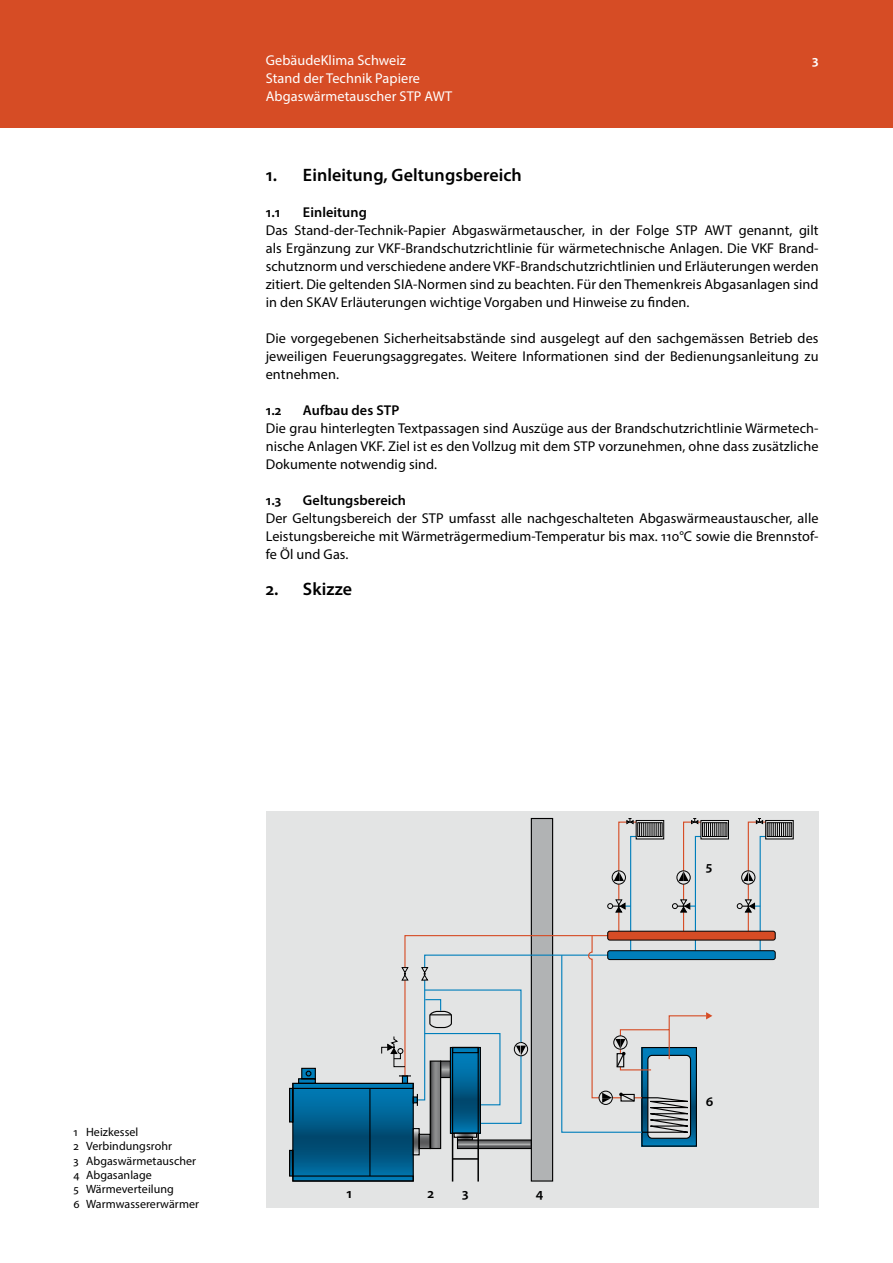
<style>
.page{position:relative;width:893px;height:1263px;background:#fff}
.page>*{position:absolute;margin:0;border:0;box-sizing:border-box;transform-origin:0 0}
.t1{font:600 18px "Myriad Pro";letter-spacing:.005em;color:#000}
.t2{font:14.25px/18px "Myriad Pro";letter-spacing:.005em;color:#000;text-align:justify}
.t3{font:14.25px/18px "Myriad Pro";letter-spacing:.005em;color:#fff}
.t4{font:600 14.25px "Myriad Pro";letter-spacing:.005em;color:#000}
.t5{font:600 14.25px "Myriad Pro";color:#fff}
.t6{font:12px/14.4px "Myriad Pro";letter-spacing:.005em;color:#000}
</style>
<div class="page">
<div style="left:0;top:0;width:893px;height:127px;background:#d64c25"></div>
<div style="left:266px;top:811px;width:553px;height:396px;background:#e3e4e4"></div>
<div style="left:765px;top:820px;width:29px;height:19px;border:1px solid #000"></div>
<div style="left:767px;top:822px;width:25px;height:15px;border:1px solid #000"></div>
<svg style="left:737px;top:818px;width:53px;height:132px"></svg>
<div style="left:700px;top:820px;width:29px;height:19px;border:1px solid #000"></div>
<div style="left:702px;top:822px;width:25px;height:15px;border:1px solid #000"></div>
<div style="left:608px;top:931px;width:167px;height:9px;background:#d64c25;border-radius:2px"></div>
<div style="left:607px;top:931px;width:169px;height:9px;border:1px solid #000;border-radius:2px"></div>
<div style="left:608px;top:951px;width:167px;height:8px;background:#007ebb;border-radius:2px"></div>
<div style="left:607px;top:950px;width:169px;height:10px;border:1px solid #000;border-radius:2px"></div>
<svg style="left:289px;top:818px;width:437px;height:364px"></svg>
<p class="t3" style="left:266px;top:51px;width:188px">GebäudeKlima Schweiz<br>Stand der Technik Papiere<br>Abgaswärmetauscher STP AWT</p>
<p class="t5" style="left:812px;top:51px;width:8px">3</p>
<p class="t1" style="left:266px;top:164px;width:258px">1. Einleitung, Geltungsbereich</p>
<p class="t4" style="left:266px;top:203px;width:16px">1.1</p>
<p class="t4" style="left:303px;top:203px;width:65px">Einleitung</p>
<p class="t2" style="left:266px;top:221px;width:554px">Das Stand-der-Technik-Papier Abgaswärmetauscher, in der Folge STP AWT genannt, gilt als Ergänzung zur VKF-Brandschutzrichtlinie für wärmetechnische Anlagen. Die VKF Brand&shy;schutznorm und verschiedene andere VKF-Brandschutzrichtlinien und Erläuterungen werden zitiert. Die geltenden SIA-Normen sind zu beachten. Für den Themenkreis Abgasanlagen sind in den SKAV Erläuterungen wichtige Vorgaben und Hinweise zu finden.</p>
<p class="t2" style="left:266px;top:329px;width:554px">Die vorgegebenen Sicherheitsabstände sind ausgelegt auf den sachgemässen Betrieb des jeweiligen Feuerungsaggregates. Weitere Informationen sind der Bedienungsanleitung zu entnehmen.</p>
<p class="t4" style="left:266px;top:401px;width:17px">1.2</p>
<p class="t4" style="left:303px;top:401px;width:98px">Aufbau des STP</p>
<p class="t2" style="left:266px;top:419px;width:554px">Die grau hinterlegten Textpassagen sind Auszüge aus der Brandschutzrichtlinie Wärmetech&shy;nische Anlagen VKF. Ziel ist es den Vollzug mit dem STP vorzunehmen, ohne dass zusätzliche Dokumente notwendig sind.</p>
<p class="t4" style="left:266px;top:491px;width:17px">1.3</p>
<p class="t4" style="left:303px;top:491px;width:105px">Geltungsbereich</p>
<p class="t2" style="left:266px;top:509px;width:554px">Der Geltungsbereich der STP umfasst alle nachgeschalteten Abgaswärmeaustauscher, alle Leistungsbereiche mit Wärmeträgermedium-Temperatur bis max. 110°C sowie die Brennstof&shy;fe Öl und Gas.</p>
<p class="t1" style="left:266px;top:578px;width:88px">2. Skizze</p>
<p class="t6" style="left:73px;top:1124px;width:127px">1 Heizkessel<br>2 Verbindungsrohr<br>3 Abgaswärmetauscher<br>4 Abgasanlage<br>5 Wärmeverteilung<br>6 Warmwassererwärmer</p>
<p class="t4" style="left:347px;top:1184px;width:7px">1</p>
<p class="t4" style="left:428px;top:1184px;width:8px">2</p>
<p class="t4" style="left:462px;top:1184px;width:8px">3</p>
<p class="t4" style="left:536px;top:1184px;width:9px">4</p>
<p class="t4" style="left:706px;top:857px;width:8px">5</p>
<p class="t4" style="left:706px;top:1092px;width:9px">6</p>
</div>
